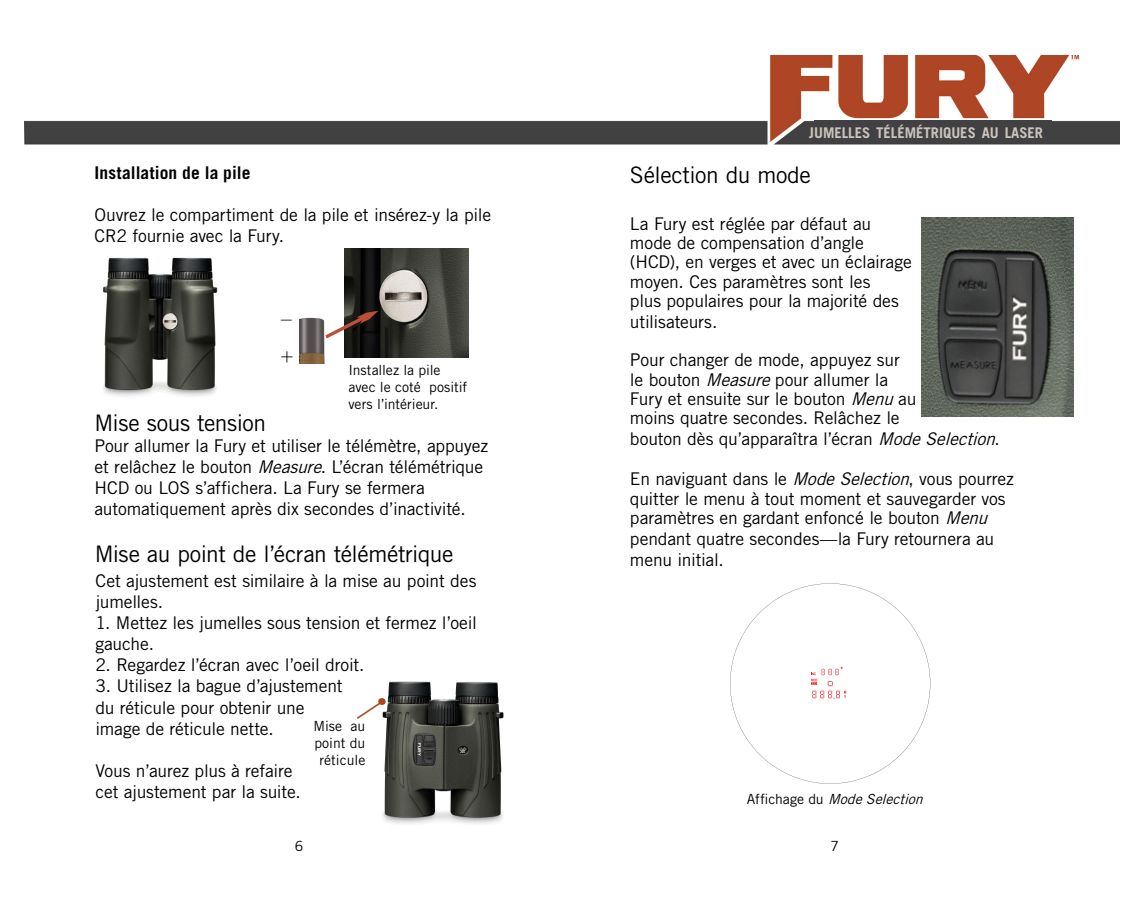
<style>
.page{position:relative;width:1134px;height:914px;background:#fff}
.page>*{position:absolute;margin:0;border:0;box-sizing:border-box;transform-origin:0 0}
.t1{font:22.75px "Trade Gothic LT Std";letter-spacing:-.02em;color:#000}
.t2{font:21px "Times New Roman";color:#000}
.t3{font:17.5px/21px "Trade Gothic LT Std";letter-spacing:-.01em;color:#000}
.t4{font:700 17.5px "Trade Gothic LT Std";letter-spacing:.005em;color:#000}
.t5{font:700 14.7px "Trade Gothic LT Std";color:#cbc3bb}
.t6{font:14px/16.8px "Trade Gothic LT Std";color:#000}
.t7{font:italic 14px "Trade Gothic LT Std";color:#000}
.s1{font-style:italic}
.s2{font-style:normal}
</style>
<div class="page">
<img style="left:25px;top:55px;width:1094px;height:90px">
<div style="left:815px;top:120px;width:237px;height:21px;background:#414042"></div>
<img style="left:344px;top:249px;width:124px;height:108px">
<img style="left:299px;top:317px;width:29px;height:46px">
<svg style="left:325px;top:311px;width:53px;height:27px"></svg>
<svg style="left:730px;top:583px;width:200px;height:200px"></svg>
<img style="left:922px;top:217px;width:151px;height:199px">
<img style="left:103px;top:257px;width:115px;height:139px">
<img style="left:382px;top:681px;width:122px;height:143px">
<svg style="left:357px;top:698px;width:29px;height:21px"></svg>
<p class="t4" style="left:94px;top:163px;width:157px">Installation de la pile</p>
<p class="t3" style="left:94px;top:206px;width:398px">Ouvrez le compartiment de la pile et insérez-y la pile<br>CR2 fournie avec la Fury.</p>
<p class="t2" style="left:281px;top:306px;width:12px">–</p>
<p class="t2" style="left:281px;top:344px;width:13px">+</p>
<p class="t6" style="left:348px;top:363px;width:120px">Installez la pile avec le coté positif vers l’intérieur.</p>
<h1 class="t1" style="left:94px;top:414px;width:173px">Mise sous tension</h1>
<p class="t3" style="left:94px;top:437px;width:395px">Pour allumer la Fury et utiliser le télémètre, appuyez et relâchez le bouton <span class="s1">Measure</span>. L’écran télémétrique HCD ou LOS s’affichera. La Fury se fermera automatiquement après dix secondes d’inactivité.</p>
<h1 class="t1" style="left:95px;top:545px;width:360px">Mise au point de l’écran télémétrique</h1>
<p class="t3" style="left:95px;top:572px;width:383px">Cet ajustement est similaire à la mise au point des jumelles.</p>
<p class="t3" style="left:95px;top:614px;width:383px">1. Mettez les jumelles sous tension et fermez l’oeil gauche.</p>
<p class="t3" style="left:95px;top:656px;width:271px">2. Regardez l’écran avec l’oeil droit.</p>
<p class="t3" style="left:95px;top:677px;width:249px">3. Utilisez la bague d’ajustement du réticule pour obtenir une image de réticule nette.</p>
<p class="t3" style="left:95px;top:761px;width:207px">Vous n’aurez plus à refaire cet ajustement par la suite.</p>
<p class="t6" style="left:313px;top:719px;width:54px;text-align:center">Mise au point du réticule</p>
<p class="t5" style="left:809px;top:124px;width:235px">JUMELLES TÉLÉMÉTRIQUES AU LASER</p>
<h1 class="t1" style="left:630px;top:166px;width:182px">Sélection du mode</h1>
<p class="t3" style="left:630px;top:215px;width:283px;line-height:19.2px">La Fury est réglée par défaut au mode de compensation d’angle (HCD), en verges et avec un éclairage moyen. Ces paramètres sont les<br>plus populaires pour la majorité des</p>
<p class="t3" style="left:630px;top:304px;width:271px;line-height:38.5px">utilisateurs.<br>Pour changer de mode, appuyez sur</p>
<p class="t3" style="left:630px;top:371px;width:288px;line-height:19.2px">le bouton <span class="s1">Measure</span> pour allumer la<br>Fury et ensuite sur le bouton <span class="s1">Menu</span> au moins quatre secondes. Relâchez le</p>
<p class="t3" style="left:630px;top:430px;width:371px">bouton dès qu’apparaîtra l’écran <span class="s1">Mode Selection</span>.</p>
<p class="t3" style="left:630px;top:471px;width:386px;line-height:19.2px">En naviguant dans le <span class="s1">Mode Selection</span>, vous pourrez quitter le menu à tout moment et sauvegarder vos paramètres en gardant enfoncé le bouton <span class="s1">Menu</span></p>
<p class="t3" style="left:630px;top:529px;width:366px">pendant quatre secondes—la Fury retournera au menu initial.</p>
<p class="t7" style="left:747px;top:793px;width:181px"><span class="s2">A f fic h a g e d u</span> Mode Selection</p>
<p class="t6" style="left:295px;top:838px;width:10px">6</p>
<p class="t6" style="left:830px;top:838px;width:10px">7</p>
</div>
